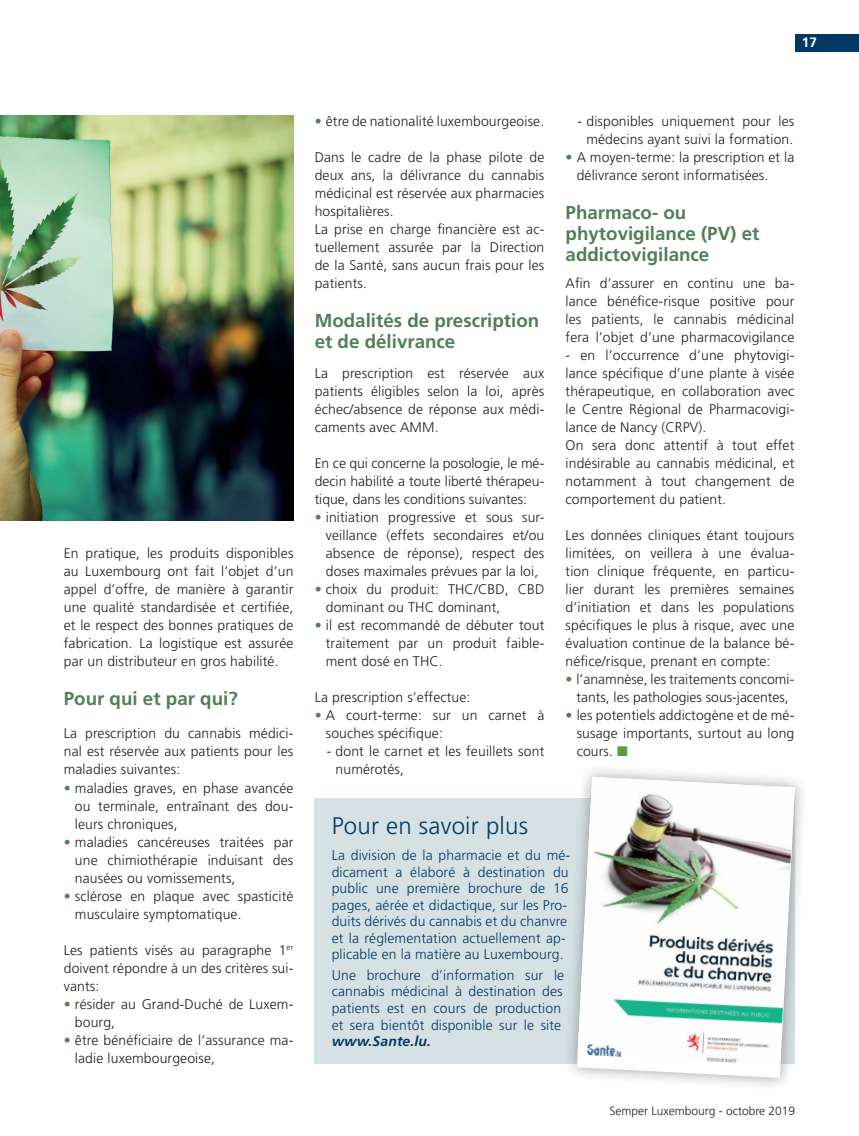
<style>
.page{position:relative;width:859px;height:1136px;background:#fff}
.page>*{position:absolute;margin:0;border:0;box-sizing:border-box;transform-origin:0 0}
.t1{font:300 24px "Frutiger";letter-spacing:.01em;color:#013864}
.t2{font:700 18.75px/21px "Frutiger";color:#517f57}
.t3{font:300 13.95px/18px "Frutiger";letter-spacing:.01em;color:#231f20;text-align:justify}
.t4{font:300 13.95px/16.5px "Frutiger";letter-spacing:.01em;color:#013864}
.t5{font:700 13.5px "Frutiger";color:#fff}
.t6{font:300 12px "Frutiger";color:#231f20}
.s1{color:#517f57}
.s2{color:#619938}
.s3{font-weight:700;font-style:italic}
</style>
<div class="page">
<div style="left:795px;top:34px;width:64px;height:17px;background:#013864"></div>
<img style="left:0;top:115px;width:293px;height:405px">
<div style="left:315px;top:798px;width:480px;height:265px;background:#d6e1e3"></div>
<div style="left:563px;top:763px;width:246px;height:328px;background:#231f20;opacity:.41"></div>
<svg style="left:577px;top:776px;width:218px;height:301px"></svg>
<img style="left:578px;top:776px;width:216px;height:288px">
<p class="t5" style="left:802px;top:35px;width:17px">17</p>
<p class="t3" style="left:64px;top:544px;width:231px">En pratique, les produits disponibles au Luxembourg ont fait l’objet d’un appel d’offre, de manière à garantir une qualité standardisée et certifiée, et le respect des bonnes pratiques de fabrication. La logistique est assurée par un distributeur en gros habilité.</p>
<p class="t2" style="left:64px;top:688px;width:175px">Pour qui et par qui?</p>
<p class="t3" style="left:64px;top:724px;width:231px">La prescription du cannabis médici&shy;nal est réservée aux patients pour les maladies suivantes:</p>
<p class="t3" style="left:75px;top:778px;width:220px;text-indent:-11px"><span class="s1">•</span> maladies graves, en phase avancée ou terminale, entraînant des dou&shy;leurs chroniques,</p>
<p class="t3" style="left:75px;top:832px;width:220px;text-indent:-11px"><span class="s1">•</span> maladies cancéreuses traitées par une chimiothérapie induisant des nausées ou vomissements,</p>
<p class="t3" style="left:75px;top:886px;width:220px;text-indent:-11px"><span class="s1">•</span> sclérose en plaque avec spasticité musculaire symptomatique.</p>
<p class="t3" style="left:64px;top:940px;width:231px">Les patients visés au paragraphe 1<sup>er </sup>doivent répondre à un des critères sui&shy;vants:</p>
<p class="t3" style="left:75px;top:994px;width:220px;text-indent:-11px"><span class="s1">•</span> résider au Grand-Duché de Luxem&shy;bourg,</p>
<p class="t3" style="left:75px;top:1030px;width:220px;text-indent:-11px"><span class="s1">•</span> être bénéficiaire de l’assurance ma&shy;ladie luxembourgeoise,</p>
<p class="t3" style="left:315px;top:112px;width:231px"><span class="s1">•</span> être de nationalité luxembourgeoise.</p>
<p class="t3" style="left:315px;top:148px;width:231px">Dans le cadre de la phase pilote de deux ans, la délivrance du cannabis médicinal est réservée aux pharmacies hospitalières.</p>
<p class="t3" style="left:315px;top:220px;width:231px">La prise en charge financière est ac&shy;tuellement assurée par la Direction de la Santé, sans aucun frais pour les patients.</p>
<p class="t2" style="left:315px;top:310px;width:226px">Modalités de prescription et de délivrance</p>
<p class="t3" style="left:315px;top:364px;width:231px">La prescription est réservée aux patients éligibles selon la loi, après échec/absence de réponse aux médi&shy;caments avec AMM.</p>
<p class="t3" style="left:315px;top:454px;width:231px">En ce qui concerne la posologie, le mé&shy;decin habilité a toute liberté thérapeu&shy;tique, dans les conditions suivantes:</p>
<p class="t3" style="left:326px;top:508px;width:220px;text-indent:-11px"><span class="s1">•</span> initiation progressive et sous sur&shy;veillance (effets secondaires et/ou absence de réponse), respect des doses maximales prévues par la loi,</p>
<p class="t3" style="left:326px;top:580px;width:220px;text-indent:-11px"><span class="s1">•</span> choix du produit: THC/CBD, CBD dominant ou THC dominant,</p>
<p class="t3" style="left:326px;top:616px;width:220px;text-indent:-11px"><span class="s1">•</span> il est recommandé de débuter tout traitement par un produit faible&shy;ment dosé en THC.</p>
<p class="t3" style="left:315px;top:688px;width:157px">La prescription s’effectue:</p>
<p class="t3" style="left:326px;top:706px;width:220px;text-indent:-11px"><span class="s1">•</span> A court-terme: sur un carnet à souches spécifique:</p>
<p class="t3" style="left:336px;top:742px;width:210px;text-indent:-9px">- dont le carnet et les feuillets sont numérotés,</p>
<p class="t3" style="left:578px;top:112px;width:218px;text-align:center">- disponibles uniquement pour les médecins ayant suivi la formation.</p>
<p class="t3" style="left:577px;top:148px;width:219px;text-indent:-11px"><span class="s1">•</span> A moyen-terme: la prescription et la délivrance seront informatisées.</p>
<p class="t2" style="left:566px;top:202px;width:195px">Pharmaco- ou phytovigilance (PV) et addictovigilance</p>
<p class="t3" style="left:566px;top:274px;width:230px">Afin d’assurer en continu une ba&shy;lance bénéfice-risque positive pour les patients, le cannabis médicinal fera l’objet d’une pharmacovigilance</p>
<p class="t3" style="left:566px;top:346px;width:230px">- en l’occurrence d’une phytovigi&shy;lance spécifique d’une plante à visée thérapeutique, en collaboration avec le Centre Régional de Pharmacovigi&shy;lance de Nancy (CRPV).</p>
<p class="t3" style="left:566px;top:436px;width:230px">On sera donc attentif à tout effet indésirable au cannabis médicinal, et notamment à tout changement de comportement du patient.</p>
<p class="t3" style="left:566px;top:526px;width:230px">Les données cliniques étant toujours limitées, on veillera à une évalua&shy;tion clinique fréquente, en particu&shy;lier durant les premières semaines d’initiation et dans les populations spécifiques le plus à risque, avec une évaluation continue de la balance bé&shy;néfice/risque, prenant en compte:</p>
<p class="t3" style="left:566px;top:670px;width:230px;text-align:center"><span class="s1">•</span> l’anamnèse, les traitements concomi&shy;tants, les pathologies sous-jacentes,</p>
<p class="t3" style="left:577px;top:706px;width:219px;text-indent:-11px"><span class="s1">•</span> les potentiels addictogène et de mé&shy;susage importants, surtout au long cours. <span class="s2">■</span></p>
<p class="t1" style="left:332px;top:811px;width:198px">Pour en savoir plus</p>
<p class="t4" style="left:332px;top:847px;width:240px">La division de la pharmacie et du mé&shy;dicament a élaboré à destination du public une première brochure de 16 pages, aérée et didactique, sur les Pro&shy;duits dérivés du cannabis et du chanvre et la réglementation actuellement ap&shy;plicable en la matière au Luxembourg.</p>
<p class="t4" style="left:332px;top:966px;width:234px">Une brochure d’information sur le cannabis médicinal à destination des patients est en cours de production et sera bientôt disponible sur le site <span class="s3">www.Sante.lu.</span></p>
<p class="t6" style="left:609px;top:1104px;width:187px">Semper Luxembourg - octobre 2019</p>
</div>
